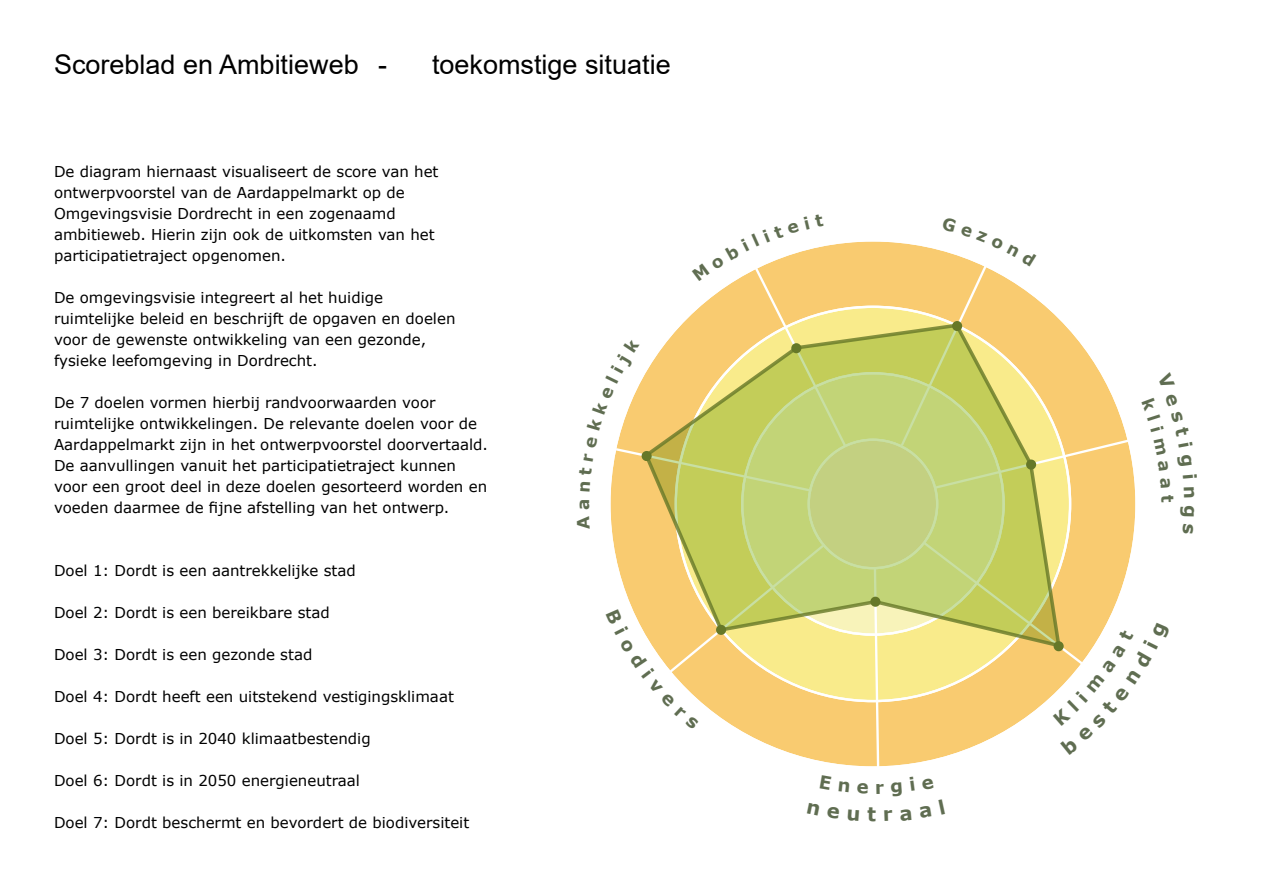
<style>
.page{position:relative;width:1263px;height:893px;background:#fff}
.page>*{position:absolute;margin:0;border:0;box-sizing:border-box;transform-origin:0 0}
.t1{font:27px "Arial";color:#000}
.t2{font:700 16.8px "Verdana";color:#384926}
.t3{font:15px/21px "Verdana";color:#000}
</style>
<div class="page">
<div style="left:609px;top:240px;width:527px;height:527px;background:#f9cb70;border-radius:50%"></div>
<div style="left:676px;top:307px;width:394px;height:394px;background:#f9eb8b;border-radius:50%"></div>
<svg style="left:872px;top:647px;width:8px;height:120px"></svg>
<svg style="left:660px;top:331px;width:385px;height:316px;background:#c7d37a"></svg>
<div style="left:870px;top:597px;width:10px;height:10px;border:4px solid #667828;border-radius:50%"></div>
<svg style="left:609px;top:241px;width:239px;height:252px"></svg>
<svg style="left:899px;top:241px;width:233px;height:249px"></svg>
<svg style="left:612px;top:541px;width:216px;height:189px"></svg>
<svg style="left:921px;top:540px;width:212px;height:215px"></svg>
<h1 class="t1" style="left:54px;top:46px;width:334px">Scoreblad en Ambitieweb -</h1>
<h1 class="t1" style="left:432px;top:46px;width:240px">toekomstige situatie</h1>
<p class="t3" style="left:54px;top:161px;width:386px">De diagram hiernaast visualiseert de score van het ontwerpvoorstel van de Aardappelmarkt op de Omgevingsvisie Dordrecht in een zogenaamd ambitieweb. Hierin zijn ook de uitkomsten van het participatietraject opgenomen.</p>
<p class="t3" style="left:54px;top:287px;width:403px">De omgevingsvisie integreert al het huidige ruimtelijke beleid en beschrijft de opgaven en doelen voor de gewenste ontwikkeling van een gezonde, fysieke leefomgeving in Dordrecht.</p>
<p class="t3" style="left:54px;top:392px;width:436px">De 7 doelen vormen hierbij randvoorwaarden voor ruimtelijke ontwikkelingen. De relevante doelen voor de Aardappelmarkt zijn in het ontwerpvoorstel doorvertaald.<br>De aanvullingen vanuit het participatietraject kunnen voor een groot deel in deze doelen gesorteerd worden en voeden daarmee de fijne afstelling van het ontwerp.</p>
<p class="t3" style="left:54px;top:560px;width:303px">Doel 1: Dordt is een aantrekkelijke stad</p>
<p class="t3" style="left:54px;top:602px;width:277px">Doel 2: Dordt is een bereikbare stad</p>
<p class="t3" style="left:54px;top:644px;width:260px">Doel 3: Dordt is een gezonde stad</p>
<p class="t3" style="left:54px;top:686px;width:401px">Doel 4: Dordt heeft een uitstekend vestigingsklimaat</p>
<p class="t3" style="left:54px;top:728px;width:318px">Doel 5: Dordt is in 2040 klimaatbestendig</p>
<p class="t3" style="left:54px;top:770px;width:307px">Doel 6: Dordt is in 2050 energieneutraal</p>
<p class="t3" style="left:54px;top:812px;width:417px">Doel 7: Dordt beschermt en bevordert de biodiversiteit</p>
<p class="t2" style="left:571px;top:510px;width:13px;rotate:-90deg">a</p>
</div>
